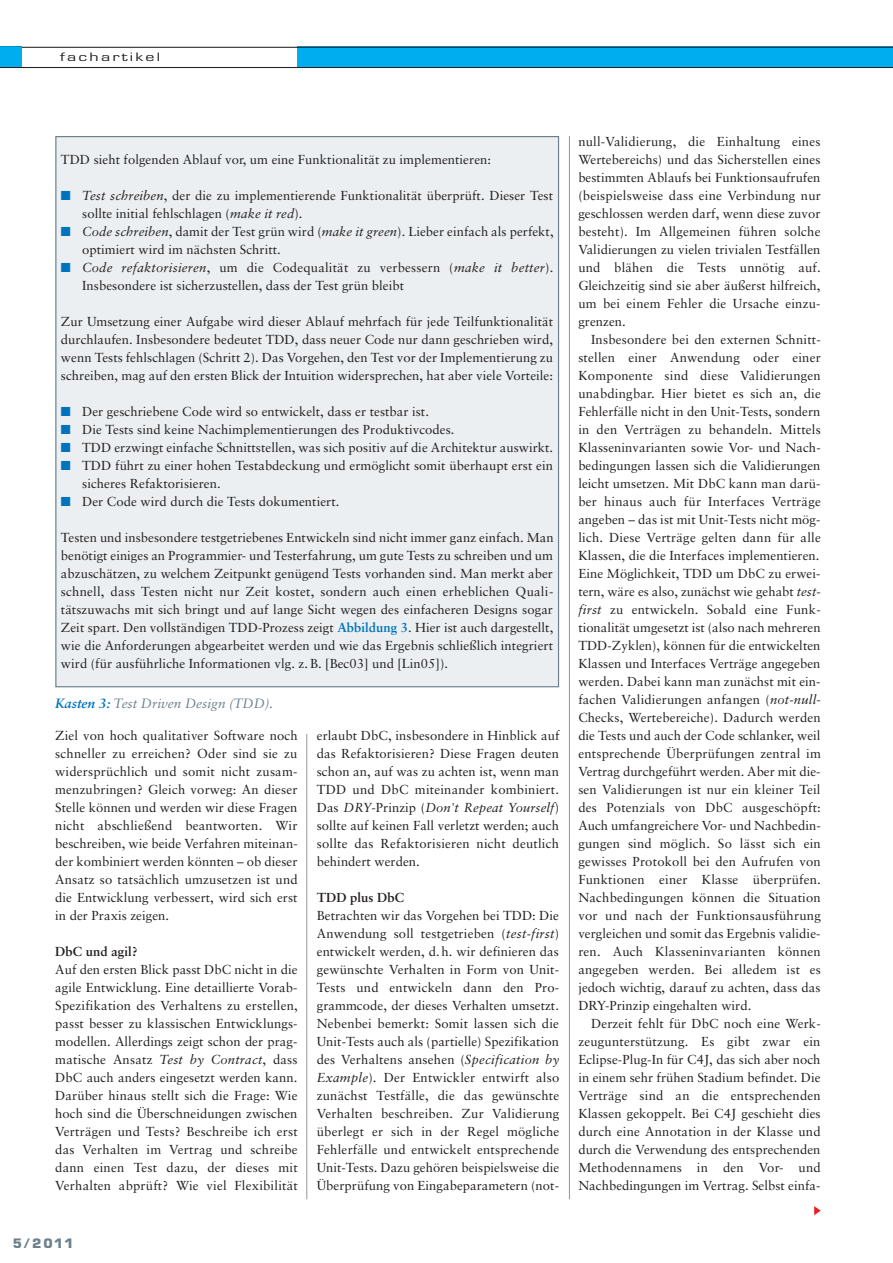
<style>
.page{position:relative;width:893px;height:1263px;background:#fff}
.page>*{position:absolute;margin:0;border:0;box-sizing:border-box;transform-origin:0 0}
.t1{font:italic 13.5px "Sabon";color:#6c818c}
.t2{font:700 13.5px "Eurostile BQ";color:#6c818c}
.t3{font:13.05px/18px "Sabon";letter-spacing:.005em;color:#231f20;text-align:justify}
.t4{font:700 13.05px "Sabon";letter-spacing:.005em;color:#231f20}
.t5{font:12.6px "Eurostile";letter-spacing:.125em;color:#231f20;scale:1.43 1}
.s1{color:#0073bc}
.s2{font-style:italic}
.s3{font-weight:700;color:#0073bc}
</style>
<div class="page">
<hr style="left:306px;top:734px;width:1px;height:465px;background:#939598">
<hr style="left:569px;top:136px;width:1px;height:1063px;background:#939598">
<svg style="left:0;top:47px;width:893px;height:21px"></svg>
<div style="left:0;top:48px;width:21px;height:19px;background:#00aeef"></div>
<svg style="left:814px;top:1206px;width:7px;height:9px"></svg>
<div style="left:56px;top:137px;width:502px;height:549px;background:#ebeff1"></div>
<p class="t5" style="left:60px;top:52px;width:71px">fachartikel</p>
<p class="t3" style="left:61px;top:151px;width:432px">TDD sieht folgenden Ablauf vor, um eine Funktionalität zu implementieren:</p>
<p class="t3" style="left:82px;top:187px;width:472px;text-indent:-21px"><span class="s1">■</span> <span class="s2">Test schreiben</span>, der die zu implementierende Funktionalität überprüft. Dieser Test sollte initial fehlschlagen (<span class="s2">make it red</span>).</p>
<p class="t3" style="left:82px;top:223px;width:473px;text-indent:-21px"><span class="s1">■</span> <span class="s2">Code schreiben</span>, damit der Test grün wird (<span class="s2">make it green</span>). Lieber einfach als perfekt, optimiert wird im nächsten Schritt.</p>
<p class="t3" style="left:82px;top:259px;width:473px;text-indent:-21px"><span class="s1">■</span> <span class="s2">Code refaktorisieren</span>, um die Codequalität zu verbessern (<span class="s2">make it better</span>).<br>Insbesondere ist sicherzustellen, dass der Test grün bleibt</p>
<p class="t3" style="left:61px;top:313px;width:494px">Zur Umsetzung einer Aufgabe wird dieser Ablauf mehrfach für jede Teilfunktionalität durchlaufen. Insbesondere bedeutet TDD, dass neuer Code nur dann geschrieben wird, wenn Tests fehlschlagen (Schritt 2). Das Vorgehen, den Test vor der Implementierung zu schreiben, mag auf den ersten Blick der Intuition widersprechen, hat aber viele Vorteile:</p>
<p class="t3" style="left:61px;top:403px;width:370px"><span class="s1">■</span> Der geschriebene Code wird so entwickelt, dass er testbar ist.</p>
<p class="t3" style="left:61px;top:421px;width:395px"><span class="s1">■</span> Die Tests sind keine Nachimplementierungen des Produktivcodes.</p>
<p class="t3" style="left:61px;top:439px;width:494px"><span class="s1">■</span> TDD erzwingt einfache Schnittstellen, was sich positiv auf die Architektur auswirkt.</p>
<p class="t3" style="left:82px;top:457px;width:472px;text-indent:-21px"><span class="s1">■</span> TDD führt zu einer hohen Testabdeckung und ermöglicht somit überhaupt erst ein sicheres Refaktorisieren.</p>
<p class="t3" style="left:61px;top:493px;width:280px"><span class="s1">■</span> Der Code wird durch die Tests dokumentiert.</p>
<p class="t3" style="left:61px;top:529px;width:494px">Testen und insbesondere testgetriebenes Entwickeln sind nicht immer ganz einfach. Man benötigt einiges an Programmier- und Testerfahrung, um gute Tests zu schreiben und um abzuschätzen, zu welchem Zeitpunkt genügend Tests vorhanden sind. Man merkt aber schnell, dass Testen nicht nur Zeit kostet, sondern auch einen erheblichen Quali - tätszuwachs mit sich bringt und auf lange Sicht wegen des einfacheren Designs sogar Zeit spart. Den vollständigen TDD-Prozess zeigt <span class="s3">Abbildung 3</span>. Hier ist auch dargestellt, wie die Anforderungen abgearbeitet werden und wie das Ergebnis schließlich integriert wird (für ausführliche Informationen vlg. z. B. [Bec03] und [Lin05]).</p>
<p class="t1" style="left:55px;top:697px;width:220px"><span class="s3">Kasten 3:</span> Test Driven Design (TDD).</p>
<p class="t3" style="left:55px;top:727px;width:244px">Ziel von hoch qualitativer Software noch schneller zu erreichen? Oder sind sie zu widersprüchlich und somit nicht zusam - menzubringen? Gleich vorweg: An dieser Stelle können und werden wir diese Fragen nicht abschließend beantworten. Wir beschreiben, wie beide Verfahren miteinan&shy;der kombiniert werden könnten – ob dieser Ansatz so tatsächlich umzusetzen ist und die Entwicklung verbessert, wird sich erst in der Praxis zeigen.</p>
<p class="t4" style="left:55px;top:946px;width:84px">DbC und agil?</p>
<p class="t3" style="left:55px;top:961px;width:244px">Auf den ersten Blick passt DbC nicht in die agile Entwicklung. Eine detaillierte Vorab-Spezifikation des Verhaltens zu erstellen, passt besser zu klassischen Entwick lungs - modellen. Allerdings zeigt schon der prag&shy;matische Ansatz <span class="s2">Test by Contract</span>, dass DbC auch anders eingesetzt werden kann.<br>Darüber hinaus stellt sich die Frage: Wie hoch sind die Überschneidungen zwischen Verträgen und Tests? Beschreibe ich erst das Verhalten im Vertrag und schreibe dann einen Test dazu, der dieses mit Verhalten abprüft? Wie viel Flexibilität</p>
<p class="t2" style="left:13px;top:1239px;width:62px">5/2011</p>
<p class="t3" style="left:317px;top:727px;width:244px">erlaubt DbC, insbesondere in Hinblick auf das Refaktorisieren? Diese Fragen deuten schon an, auf was zu achten ist, wenn man TDD und DbC miteinander kombiniert.<br>Das <span class="s2">DRY</span>-Prinzip (<span class="s2">Don't Repeat Yourself</span>) sollte auf keinen Fall verletzt werden; auch sollte das Refaktorisieren nicht deutlich behindert werden.</p>
<p class="t4" style="left:317px;top:892px;width:89px">TDD plus DbC</p>
<p class="t3" style="left:317px;top:907px;width:244px">Betrachten wir das Vorgehen bei TDD: Die Anwendung soll testgetrieben (<span class="s2">test-first</span>) entwickelt werden, d. h. wir definieren das gewünschte Verhalten in Form von Unit-Tests und entwickeln dann den Pro - grammcode, der dieses Verhalten umsetzt.<br>Nebenbei bemerkt: Somit lassen sich die Unit-Tests auch als (partielle) Spezifikation des Verhaltens ansehen (<span class="s2">Specification by Example</span>). Der Entwickler entwirft also zunächst Testfälle, die das gewünschte Verhalten beschreiben. Zur Validierung überlegt er sich in der Regel mögliche Fehlerfälle und entwickelt entsprechende Unit-Tests. Dazu gehören beispielsweise die Überprüfung von Eingabeparametern (not-</p>
<p class="t3" style="left:578px;top:133px;width:244px">null-Validierung, die Einhaltung eines Wertebereichs) und das Sicherstellen eines bestimmten Ablaufs bei Funktionsaufrufen (beispielsweise dass eine Verbindung nur geschlossen werden darf, wenn diese zuvor besteht). Im Allgemeinen führen solche Validierungen zu vielen trivialen Testfällen und blähen die Tests unnötig auf.<br>Gleichzeitig sind sie aber äußerst hilfreich, um bei einem Fehler die Ursache einzu&shy;grenzen.</p>
<p class="t3" style="left:578px;top:331px;width:244px;text-indent:13px">Insbesondere bei den externen Schnitt - stellen einer Anwendung oder einer Komponente sind diese Validierungen unabdingbar. Hier bietet es sich an, die Fehlerfälle nicht in den Unit-Tests, sondern in den Verträgen zu behandeln. Mittels Klasseninvarianten sowie Vor- und Nach - bedingungen lassen sich die Validierungen leicht umsetzen. Mit DbC kann man darü&shy;ber hinaus auch für Interfaces Verträge angeben – das ist mit Unit-Tests nicht mög&shy;lich. Diese Verträge gelten dann für alle Klassen, die die Interfaces implementieren.<br>Eine Möglichkeit, TDD um DbC zu erwei&shy;tern, wäre es also, zunächst wie gehabt <span class="s2">test&shy;first</span> zu entwickeln. Sobald eine Funk - tionalität umgesetzt ist (also nach mehreren TDD-Zyklen), können für die entwickelten Klassen und Interfaces Verträge angegeben werden. Dabei kann man zunächst mit ein&shy;fachen Validierungen anfangen (<span class="s2">not-null</span>-Checks, Wertebe rei che). Dadurch werden die Tests und auch der Code schlanker, weil entsprechende Überprüfungen zentral im Vertrag durchgeführt werden. Aber mit die&shy;sen Vali dierungen ist nur ein kleiner Teil des Potenzials von DbC ausgeschöpft:<br>Auch umfangreichere Vor- und Nachbe din - gungen sind möglich. So lässt sich ein gewisses Protokoll bei den Aufrufen von Funktionen einer Klasse überprüfen.<br>Nachbedingungen können die Situation vor und nach der Funktionsausführung vergleichen und somit das Ergebnis validie&shy;ren. Auch Klasseninvarianten können angegeben werden. Bei alledem ist es jedoch wichtig, darauf zu achten, dass das DRY-Prinzip eingehalten wird.</p>
<p class="t3" style="left:578px;top:1015px;width:244px;text-indent:13px">Derzeit fehlt für DbC noch eine Werk - zeugunterstützung. Es gibt zwar ein Eclipse-Plug-In für C4J, das sich aber noch in einem sehr frühen Stadium befindet. Die Verträge sind an die entsprechenden Klassen gekoppelt. Bei C4J geschieht dies durch eine Annotation in der Klasse und durch die Verwendung des entsprechenden Methodennamens in den Vor- und Nachbedingungen im Vertrag. Selbst einfa-</p>
</div>
